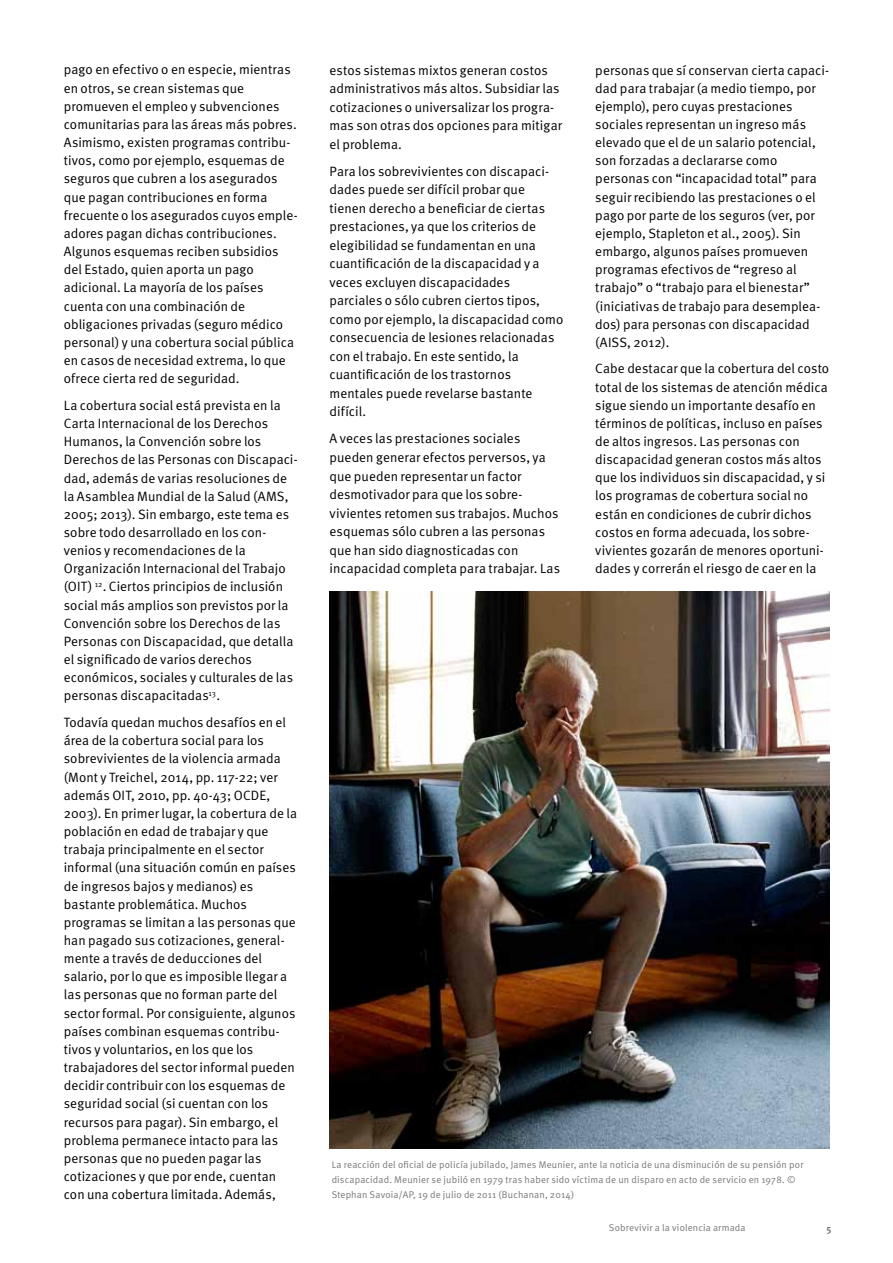
<style>
.page{position:relative;width:893px;height:1263px;background:#fff}
.page>*{position:absolute;margin:0;border:0;box-sizing:border-box;transform-origin:0 0}
.t1{font:13.5px/18.1px "Meta Normal";letter-spacing:.005em;color:#000}
.t2{font:9.75px/15px "Meta Normal";letter-spacing:.015em;color:#77787b}
.t3{font:700 9.75px "Meta";color:#77787b}
</style>
<div class="page">
<img style="left:330px;top:591px;width:499px;height:558px">
<p class="t1" style="left:64px;top:61px;width:235px">pago en efectivo o en especie, mientras en otros, se crean sistemas que promueven el empleo y subvenciones comunitarias para las áreas más pobres.<br>Asimismo, existen programas contribu&shy;tivos, como por ejemplo, esquemas de seguros que cubren a los asegurados que pagan contribuciones en forma frecuente o los asegurados cuyos emple&shy;adores pagan dichas contribuciones.<br>Algunos esquemas reciben subsidios del Estado, quien aporta un pago adicional. La mayoría de los países cuenta con una combinación de obligaciones privadas (seguro médico personal) y una cobertura social pública en casos de necesidad extrema, lo que ofrece cierta red de seguridad.</p>
<p class="t1" style="left:64px;top:396px;width:235px">La cobertura social está prevista en la Carta Internacional de los Derechos Humanos, la Convención sobre los Derechos de las Personas con Discapaci&shy;dad, además de varias resoluciones de la Asamblea Mundial de la Salud (AMS, 2005; 2013). Sin embargo, este tema es sobre todo desarrollado en los con&shy;venios y recomendaciones de la Organización Internacional del Trabajo (OIT) <sup>12</sup>. Ciertos principios de inclusión social más amplios son previstos por la Convención sobre los Derechos de las Personas con Discapacidad, que detalla el significado de varios derechos económicos, sociales y culturales de las personas discapacitadas<sup>13</sup>.</p>
<p class="t1" style="left:64px;top:713px;width:235px">Todavía quedan muchos desafíos en el área de la cobertura social para los sobrevivientes de la violencia armada (Mont y Treichel, 2014, pp. 117-22; ver además OIT, 2010, pp. 40-43; OCDE, 2003). En primer lugar, la cobertura de la población en edad de trabajar y que trabaja principalmente en el sector informal (una situación común en países de ingresos bajos y medianos) es bastante problemática. Muchos programas se limitan a las personas que han pagado sus cotizaciones, general&shy;mente a través de deducciones del salario, por lo que es imposible llegar a las personas que no forman parte del sector formal. Por consiguiente, algunos países combinan esquemas contribu&shy;tivos y voluntarios, en los que los trabajadores del sector informal pueden decidir contribuir con los esquemas de seguridad social (si cuentan con los recursos para pagar). Sin embargo, el problema permanece intacto para las personas que no pueden pagar las cotizaciones y que por ende, cuentan con una cobertura limitada. Además,</p>
<p class="t1" style="left:330px;top:60px;width:234px">estos sistemas mixtos generan costos administrativos más altos. Subsidiar las cotizaciones o universalizar los progra&shy;mas son otras dos opciones para mitigar el problema.</p>
<p class="t1" style="left:330px;top:162px;width:235px">Para los sobrevivientes con discapaci&shy;dades puede ser difícil probar que tienen derecho a beneficiar de ciertas prestaciones, ya que los criterios de elegibilidad se fundamentan en una cuantificación de la discapacidad y a veces excluyen discapacidades parciales o sólo cubren ciertos tipos, como por ejemplo, la discapacidad como consecuencia de lesiones relacionadas con el trabajo. En este sentido, la cuantificación de los trastornos mentales puede revelarse bastante difícil.</p>
<p class="t1" style="left:330px;top:429px;width:232px">A veces las prestaciones sociales pueden generar efectos perversos, ya que pueden representar un factor desmotivador para que los sobre&shy;vivientes retomen sus trabajos. Muchos esquemas sólo cubren a las personas que han sido diagnosticadas con incapacidad completa para trabajar. Las</p>
<p class="t1" style="left:595px;top:61px;width:235px">personas que sí conservan cierta capaci&shy;dad para trabajar (a medio tiempo, por ejemplo), pero cuyas prestaciones sociales representan un ingreso más elevado que el de un salario potencial, son forzadas a declararse como personas con “incapacidad total” para seguir recibiendo las prestaciones o el pago por parte de los seguros (ver, por ejemplo, Stapleton et al., 2005). Sin embargo, algunos países promueven programas efectivos de “regreso al trabajo” o “trabajo para el bienestar” (iniciativas de trabajo para desemplea&shy;dos) para personas con discapacidad (AISS, 2012).</p>
<p class="t1" style="left:595px;top:359px;width:235px">Cabe destacar que la cobertura del costo total de los sistemas de atención médica sigue siendo un importante desafío en términos de políticas, incluso en países de altos ingresos. Las personas con discapacidad generan costos más altos que los individuos sin discapacidad, y si los programas de cobertura social no están en condiciones de cubrir dichos costos en forma adecuada, los sobre&shy;vivientes gozarán de menores oportuni&shy;dades y correrán el riesgo de caer en la</p>
<p class="t2" style="left:332px;top:1157px;width:473px">La reacción del oficial de policía jubilado, James Meunier, ante la noticia de una disminución de su pensión por discapacidad. Meunier se jubiló en 1979 tras haber sido víctima de un disparo en acto de servicio en 1978. ©<br>Stephan Savoia/AP, 19 de julio de 2011 (Buchanan, 2014)</p>
<p class="t2" style="left:609px;top:1220px;width:138px">Sobrevivir a la violencia armada</p>
<p class="t3" style="left:826px;top:1222px;width:6px">5</p>
</div>
